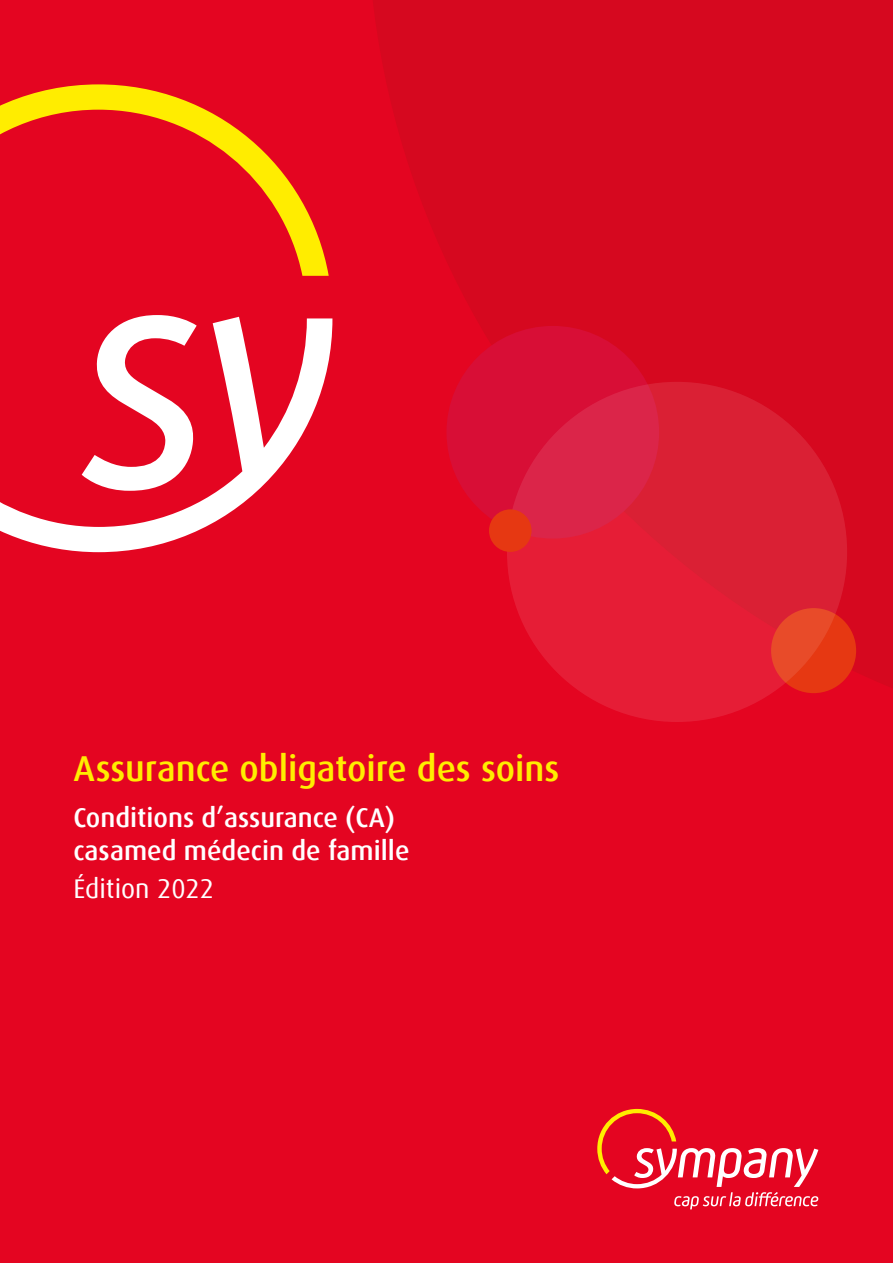
<style>
.page{position:relative;width:893px;height:1263px;background:#e40521}
.page>*{position:absolute;margin:0;border:0;box-sizing:border-box;transform-origin:0 0}
.t1{font:500 36px "Dax";color:#ffed00}
.t2{font:500 27px/33px "Dax";color:#fff}
.t3{font:27px "Dax";color:#fff}
</style>
<div class="page">
<svg style="left:373px;top:0;width:520px;height:722px;fill:#d6081f"></svg>
<div style="left:446px;top:326px;width:213px;height:212px;background:#d80e36;border-radius:50%"></div>
<div style="left:771px;top:608px;width:85px;height:85px;background:#e63812;border-radius:50%"></div>
<svg style="left:507px;top:382px;width:340px;height:340px;background:#df2037"></svg>
<div style="left:489px;top:509px;width:42px;height:43px;background:#e63812;border-radius:50%"></div>
<svg style="left:597px;top:1109px;width:221px;height:100px"></svg>
<svg style="left:0;top:84px;width:329px;height:233px"></svg>
<svg style="left:0;top:317px;width:332px;height:235px"></svg>
<svg style="left:82px;top:315px;width:115px;height:176px"></svg>
<h1 class="t1" style="left:73px;top:748px;width:488px">Assurance obligatoire des soins</h1>
<p class="t2" style="left:73px;top:802px;width:338px">Conditions d’assurance (CA) casamed médecin de famille</p>
<p class="t3" style="left:73px;top:873px;width:142px">Édition 2022</p>
</div>
